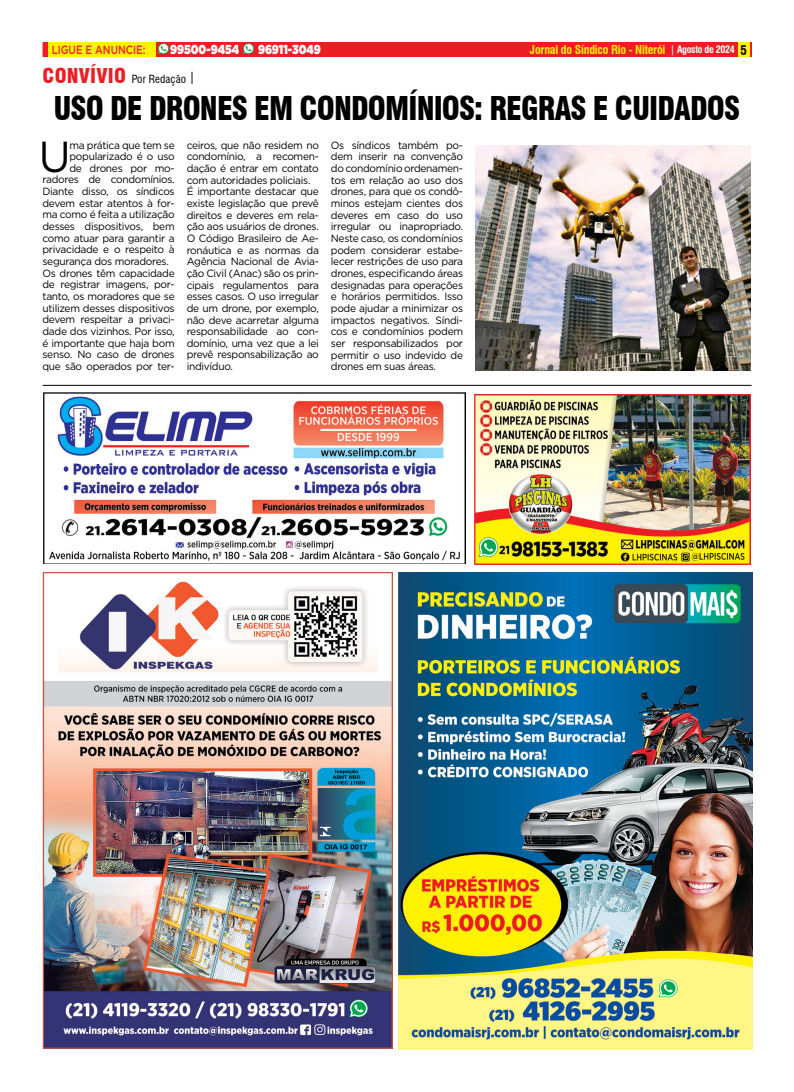
<style>
.page{position:relative;width:794px;height:1092px;background:#fff}
.page>*{position:absolute;margin:0;border:0;box-sizing:border-box;transform-origin:0 0}
.t1{font:43.4px "Gotham";color:#000}
.t2{font:900 condensed 32px "Swiss 721 BT";letter-spacing:-.03em;color:#000;scale:.95 1}
.t3{font:900 13px "Gotham";color:#fff;scale:.82 1}
.t4{font:700 condensed 12px "Swiss 721 BT";letter-spacing:-.02em;color:#fff200}
.t5{font:500 12px "Gotham";color:#ed1d24;scale:.82 1}
.t6{font:condensed 11px "Swiss 721 BT";letter-spacing:.01em;color:#000}
.t7{font:10.5px/11.6px "Gotham";letter-spacing:-.03em;color:#000}
.s1{font-weight:400;font-size:10px;color:#fff}
.s2{font-size:10px;color:#fff}
.s3{font-size:13px;color:#000}
.s4{font-weight:900;font-size:20px;color:#ed1d24}
</style>
<div class="page">
<hr style="left:43px;top:385px;width:708px;height:1px;background:#000">
<img style="left:45px;top:581px;width:346px;height:465px">
<img style="left:398px;top:572px;width:354px;height:477px">
<img style="left:475px;top:394px;width:275px;height:170px">
<div style="left:43px;top:43px;width:708px;height:14px;background:#ed1d24"></div>
<div style="left:738px;top:43px;width:12px;height:14px;background:#fff200"></div>
<div style="left:48px;top:43px;width:108px;height:14px;background:#fff200"></div>
<svg style="left:158px;top:43px;width:12px;height:12px"></svg>
<svg style="left:243px;top:43px;width:12px;height:12px"></svg>
<img style="left:44px;top:393px;width:421px;height:170px">
<img style="left:475px;top:145px;width:275px;height:225px">
<p class="t5" style="left:52px;top:42px;width:116px">LIGUE E ANUNCIE:</p>
<p class="t3" style="left:170px;top:42px;width:86px">99500-9454</p>
<p class="t3" style="left:258px;top:42px;width:78px">96911-3049</p>
<p class="t4" style="left:530px;top:43px;width:219px">Jornal do Síndico Rio - Niterói <span class="s1">|</span> <span class="s2">Agosto de 2024</span> <span class="s3">5</span></p>
<p class="t6" style="left:43px;top:73px;width:154px"><span class="s4">CONVÍVIO</span> Por Redação <sup>|</sup></p>
<h2 class="t2" style="left:53px;top:89px;width:724px">USO DE DRONES EM CONDOMÍNIOS: REGRAS E CUIDADOS</h2>
<h1 class="t1" style="left:39px;top:129px;width:33px">U</h1>
<p class="t7" style="left:69px;top:139px;width:107px">ma prática que tem se</p>
<p class="t7" style="left:69px;top:150px;width:107px">popularizado é o uso</p>
<p class="t7" style="left:69px;top:162px;width:107px">de drones por mo-</p>
<p class="t7" style="left:43px;top:174px;width:134px">radores de condomínios.</p>
<p class="t7" style="left:43px;top:185px;width:134px">Diante disso, os síndicos</p>
<p class="t7" style="left:43px;top:197px;width:134px">devem estar atentos à for-</p>
<p class="t7" style="left:43px;top:209px;width:134px">ma como é feita a utilização</p>
<p class="t7" style="left:43px;top:220px;width:134px">desses dispositivos, bem</p>
<p class="t7" style="left:43px;top:232px;width:134px">como atuar para garantir a</p>
<p class="t7" style="left:43px;top:244px;width:134px">privacidade e o respeito à</p>
<p class="t7" style="left:43px;top:255px;width:128px">segurança dos moradores.</p>
<p class="t7" style="left:43px;top:267px;width:134px">Os drones têm capacidade</p>
<p class="t7" style="left:43px;top:279px;width:134px">de registrar imagens, por-</p>
<p class="t7" style="left:43px;top:290px;width:134px">tanto, os moradores que se</p>
<p class="t7" style="left:43px;top:302px;width:134px">utilizem desses dispositivos</p>
<p class="t7" style="left:43px;top:314px;width:134px">devem respeitar a privaci-</p>
<p class="t7" style="left:43px;top:325px;width:134px">dade dos vizinhos. Por isso,</p>
<p class="t7" style="left:43px;top:337px;width:134px">é importante que haja bom</p>
<p class="t7" style="left:43px;top:349px;width:134px">senso. No caso de drones</p>
<p class="t7" style="left:43px;top:360px;width:134px">que são operados por ter-</p>
<p class="t7" style="left:187px;top:139px;width:134px">ceiros, que não residem no condomínio, a recomen&shy;dação é entrar em contato com autoridades policiais.<br>É importante destacar que existe legislação que prevê direitos e deveres em rela&shy;ção aos usuários de drones.<br>O Código Brasileiro de Ae&shy;ronáutica e as normas da<br>Agência Nacional de Avia&shy;ção Civil (Anac) são os prin&shy;cipais regulamentos para esses casos. O uso irregular de um drone, por exemplo, não deve acarretar alguma responsabilidade ao con&shy;domínio, uma vez que a lei prevê responsabilização ao indivíduo.</p>
<p class="t7" style="left:331px;top:139px;width:134px;text-align:justify">Os síndicos também po&shy;dem inserir na convenção do condomínio ordenamen&shy;tos em relação ao uso dos drones, para que os condô&shy;minos estejam cientes dos deveres em caso do uso irregular ou inapropriado.<br>Neste caso, os condomínios podem considerar estabe&shy;lecer restrições de uso para drones, especificando áreas designadas para operações e horários permitidos. Isso pode ajudar a minimizar os impactos negativos. Síndi&shy;cos e condomínios podem ser responsabilizados por permitir o uso indevido de drones em suas áreas.</p>
</div>
